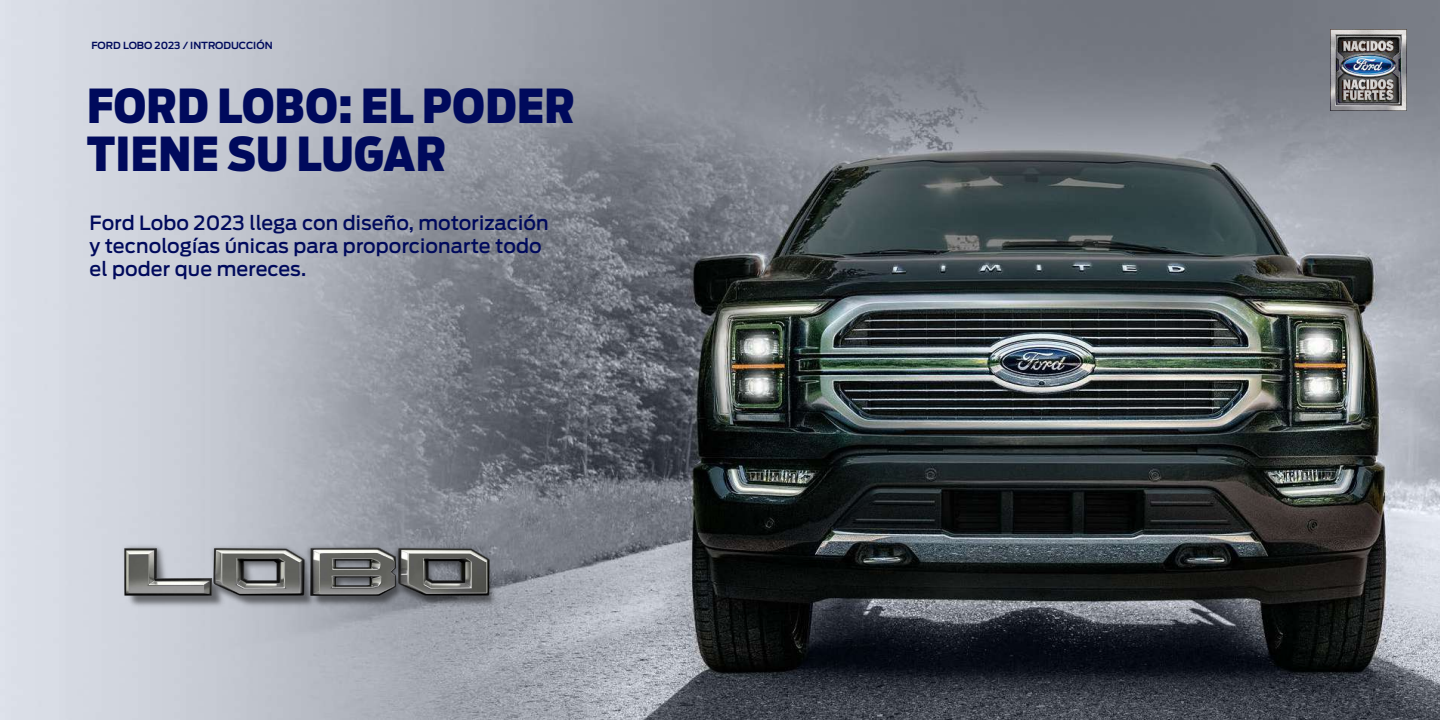
<style>
.page{position:relative;width:1440px;height:720px;background:#fff}
.page>*{position:absolute;margin:0;border:0;box-sizing:border-box;transform-origin:0 0}
.t1{font:900 46.5px/48px "Ford Antenna Cond";letter-spacing:.01em;color:#000a5c}
.t2{font:500 19.5px/23.2px "Ford Antenna";letter-spacing:.005em;color:#000a5c}
.t3{font:600 9.75px "Ford Antenna";color:#000a5c}
</style>
<div class="page">
<img style="left:0;top:0;width:1440px;height:720px">
<img style="left:91px;top:518px;width:427px;height:111px">
<img style="left:1330px;top:30px;width:77px;height:81px">
<p class="t3" style="left:92px;top:37px;width:183px">FORD LOBO 2023 / INTRODUCCIÓN</p>
<h1 class="t1" style="left:87px;top:76px;width:490px">FORD LOBO: EL PODER<br>TIENE SU LUGAR</h1>
<p class="t2" style="left:89px;top:209px;width:461px">Ford Lobo 2023 llega con diseño, motorización y tecnologías únicas para proporcionarte todo el poder que mereces.</p>
</div>
